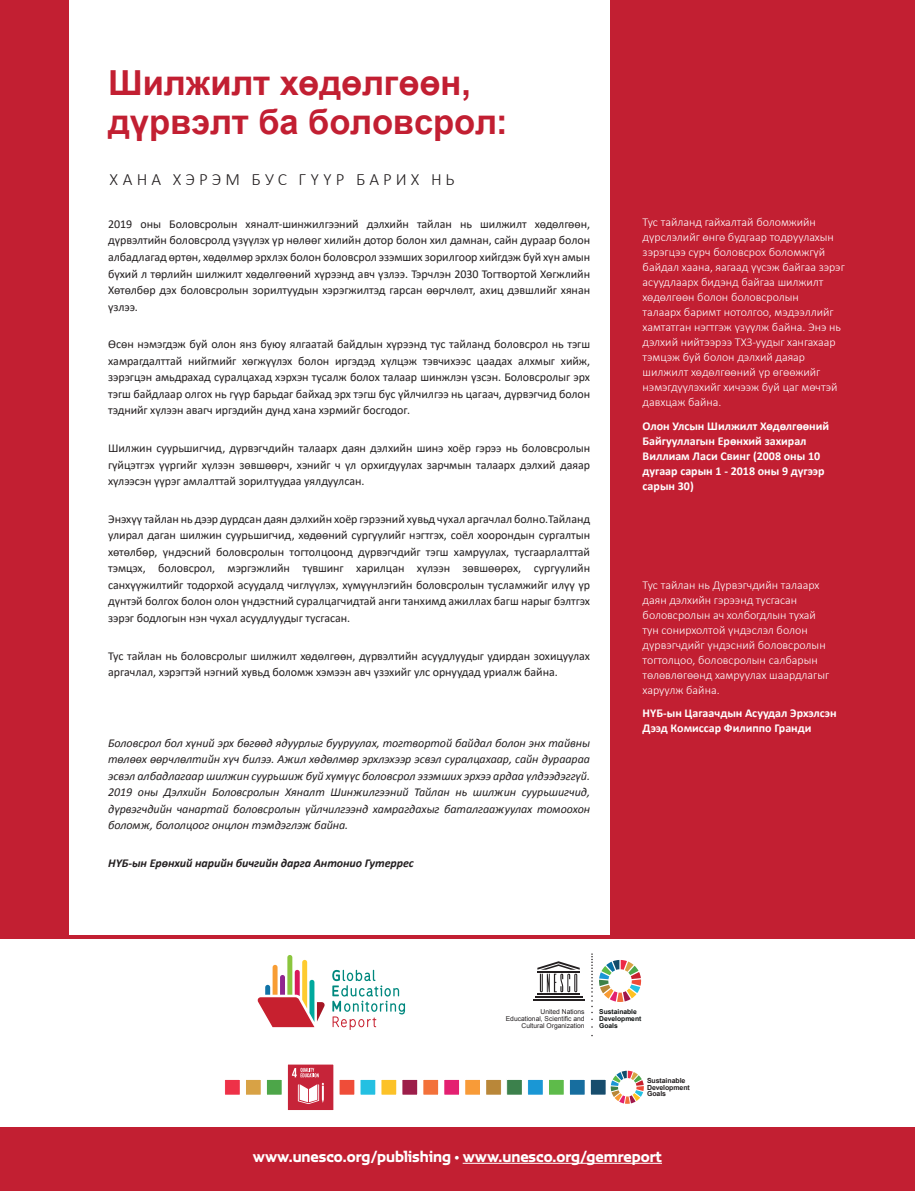
<style>
.page{position:relative;width:915px;height:1191px;background:#fff}
.page>*{position:absolute;margin:0;border:0;box-sizing:border-box;transform-origin:0 0}
.t1{font:700 34.5px/39px "Mogul Arial";letter-spacing:-.005em;color:#c21f32}
.t2{font:300 17.25px "Calibri";letter-spacing:.24em;color:#231f20}
.GMR_Body_Text{font:15px "Vita Std Bld";letter-spacing:-.005em;color:#fff}
.GMR_Body_Text-2{font:12px/16.5px "Calibri";letter-spacing:-.005em;color:#231f20;text-align:justify}
.t3{font:300 12px/15px "Calibri";color:#fff}
.GMR_Body_Text-3{font:italic 12px/16.5px "Calibri";letter-spacing:-.005em;color:#231f20;text-align:justify}
.t4{font:700 12px/15px "Calibri";color:#fff}
.GMR_Body_Text-4{font:italic 700 12px "Calibri";letter-spacing:-.005em;color:#231f20}
.t5{font:700 6.9px/6.6px "Arial";letter-spacing:-.01em;color:#231f20}
.t6{font:6.75px/7.4px "Arial";color:#231f20;text-align:right}
.t7{font:700 6.75px/7.4px "Arial";color:#0f1313}
</style>
<div class="page">
<div style="left:0;top:0;width:914px;height:939px;background:#c21f32"></div>
<div style="left:69px;top:0;width:540px;height:939px;background:#fff"></div>
<hr style="left:0;top:935px;width:914px;height:4px;background:#c21f32">
<div style="left:0;top:1127px;width:914px;height:64px;background:#c21f32"></div>
<hr style="left:462px;top:1162px;width:199px;height:1px;background:#fff">
<svg style="left:257px;top:955px;width:67px;height:72px"></svg>
<svg style="left:332px;top:969px;width:73px;height:61px"></svg>
<hr style="left:537px;top:993px;width:42px;height:2px;background:#231f20">
<hr style="left:535px;top:996px;width:47px;height:2px;background:#231f20">
<hr style="left:532px;top:999px;width:52px;height:2px;background:#231f20">
<svg style="left:537px;top:961px;width:42px;height:31px"></svg>
<svg style="left:591px;top:953px;width:51px;height:67px"></svg>
<svg style="left:610px;top:1070px;width:34px;height:34px"></svg>
<div style="left:224px;top:1079px;width:16px;height:16px;background:#ee3148"></div>
<div style="left:224px;top:1079px;width:17px;height:16px;border:1px solid #fff"></div>
<div style="left:245px;top:1079px;width:16px;height:16px;background:#d8a245"></div>
<div style="left:245px;top:1079px;width:16px;height:16px;border:1px solid #fff"></div>
<div style="left:266px;top:1079px;width:16px;height:16px;background:#4da649"></div>
<div style="left:266px;top:1079px;width:16px;height:16px;border:1px solid #fff"></div>
<div style="left:339px;top:1079px;width:16px;height:16px;background:#ef4d39"></div>
<div style="left:338px;top:1079px;width:17px;height:16px;border:1px solid #fff"></div>
<div style="left:360px;top:1079px;width:15px;height:16px;background:#24c0e2"></div>
<div style="left:359px;top:1079px;width:17px;height:16px;border:1px solid #fff"></div>
<div style="left:381px;top:1079px;width:15px;height:16px;background:#fcc228"></div>
<div style="left:380px;top:1079px;width:17px;height:16px;border:1px solid #fff"></div>
<div style="left:402px;top:1079px;width:15px;height:16px;background:#9d1e4a"></div>
<div style="left:401px;top:1079px;width:17px;height:16px;border:1px solid #fff"></div>
<div style="left:422px;top:1079px;width:16px;height:16px;background:#f3713a"></div>
<div style="left:422px;top:1079px;width:17px;height:16px;border:1px solid #fff"></div>
<div style="left:443px;top:1079px;width:16px;height:16px;background:#e42071"></div>
<div style="left:443px;top:1079px;width:17px;height:16px;border:1px solid #fff"></div>
<div style="left:464px;top:1079px;width:16px;height:16px;background:#f89b38"></div>
<div style="left:464px;top:1079px;width:16px;height:16px;border:1px solid #fff"></div>
<div style="left:485px;top:1079px;width:16px;height:16px;background:#b98739"></div>
<div style="left:485px;top:1079px;width:16px;height:16px;border:1px solid #fff"></div>
<div style="left:506px;top:1079px;width:16px;height:16px;background:#3c814c"></div>
<div style="left:506px;top:1079px;width:16px;height:16px;border:1px solid #fff"></div>
<div style="left:527px;top:1079px;width:16px;height:16px;background:#1a97d5"></div>
<div style="left:527px;top:1079px;width:16px;height:16px;border:1px solid #fff"></div>
<div style="left:548px;top:1079px;width:16px;height:16px;background:#5ebb4a"></div>
<div style="left:548px;top:1079px;width:16px;height:16px;border:1px solid #fff"></div>
<div style="left:569px;top:1079px;width:16px;height:16px;background:#176e9f"></div>
<div style="left:569px;top:1079px;width:16px;height:16px;border:1px solid #fff"></div>
<div style="left:590px;top:1079px;width:16px;height:16px;background:#174d6d"></div>
<div style="left:589px;top:1079px;width:17px;height:16px;border:1px solid #fff"></div>
<svg style="left:287px;top:1064px;width:47px;height:46px;background:#d35868"></svg>
<p class="t1" style="left:108px;top:65px;width:401px">Шилжилт хөдөлгөөн, дүрвэлт ба боловсрол:</p>
<p class="t2" style="left:109px;top:168px;width:346px">ХАНА ХЭРЭМ БУС ГҮҮР БАРИХ НЬ</p>
<p class="GMR_Body_Text-2" style="left:108px;top:216px;width:483px">2019 оны Боловсролын хяналт-шинжилгээний дэлхийн тайлан нь шилжилт хөдөлгөөн, дүрвэлтийн боловсролд үзүүлэх үр нөлөөг хилийн дотор болон хил дамнан, сайн дураар болон албадлагад өртөн, хөдөлмөр эрхлэх болон боловсрол эзэмших зорилгоор хийгдэж буй хүн амын бүхий л төрлийн шилжилт хөдөлгөөний хүрээнд авч үзлээ. Тэрчлэн 2030 Тогтвортой Хөгжлийн Хөтөлбөр дэх боловсролын зорилтуудын хэрэгжилтэд гарсан өөрчлөлт, ахиц дэвшлийг хянан үзлээ.</p>
<p class="GMR_Body_Text-2" style="left:108px;top:336px;width:483px">Өсөн нэмэгдэж буй олон янз буюу ялгаатай байдлын хүрээнд тус тайланд боловсрол нь тэгш хамрагдалттай нийгмийг хөгжүүлэх болон иргэдэд хүлцэж тэвчихээс цаадах алхмыг хийж, зэрэгцэн амьдрахад суралцахад хэрхэн тусалж болох талаар шинжлэн үзсэн. Боловсролыг эрх тэгш байдлаар олгох нь гүүр барьдаг байхад эрх тэгш бус үйлчилгээ нь цагаач, дүрвэгчид болон тэднийг хүлээн авагч иргэдийн дунд хана хэрмийг босгодог.</p>
<p class="GMR_Body_Text-2" style="left:108px;top:440px;width:483px">Шилжин суурьшигчид, дүрвэгчдийн талаарх даян дэлхийн шинэ хоёр гэрээ нь боловсролын гүйцэтгэх үүргийг хүлээн зөвшөөрч, хэнийг ч үл орхигдуулах зарчмын талаарх дэлхий даяар хүлээсэн үүрэг амлалттай зорилтуудаа уялдуулсан.</p>
<p class="GMR_Body_Text-2" style="left:108px;top:511px;width:483px;text-align:left">Энэхүү тайлан нь дээр дурдсан даян дэлхийн хоёр гэрээний хувьд чухал аргачлал болно.Тайланд улирал даган шилжин суурьшигчид, хөдөөний сургуулийг нэгтгэх, соёл хоорондын сургалтын хөтөлбөр, үндэсний боловсролын тогтолцоонд дүрвэгчдийг тэгш хамруулах, тусгаарлалттай тэмцэх, боловсрол, мэргэжлийн түвшинг харилцан хүлээн зөвшөөрөх, сургуулийн санхүүжилтийг тодорхой асуудалд чиглүүлэх, хүмүүнлэгийн боловсролын тусламжийг илүү үр дүнтэй болгох болон олон үндэстний суралцагчидтай анги танхимд ажиллах багш нарыг бэлтгэх зэрэг бодлогын нэн чухал асуудлуудыг тусгасан.</p>
<p class="GMR_Body_Text-2" style="left:108px;top:648px;width:483px">Тус тайлан нь боловсролыг шилжилт хөдөлгөөн, дүрвэлтийн асуудлуудыг удирдан зохицуулах аргачлал, хэрэгтэй нэгний хувьд боломж хэмээн авч үзэхийг улс орнуудад уриалж байна.</p>
<p class="GMR_Body_Text-3" style="left:108px;top:734px;width:483px">Боловсрол бол хүний эрх бөгөөд ядуурлыг бууруулах, тогтвортой байдал болон энх тайвны төлөөх өөрчлөлтийн хүч билээ. Ажил хөдөлмөр эрхлэхээр эсвэл суралцахаар, сайн дураараа эсвэл албадлагаар шилжин суурьшиж буй хүмүүс боловсрол эзэмших эрхээ ардаа үлдээдэггүй.<br>2019 оны Дэлхийн Боловсролын Хяналт Шинжилгээний Тайлан нь шилжин суурьшигчид, дүрвэгчдийн чанартай боловсролын үйлчилгээнд хамрагдахыг баталгаажуулах томоохон боломж, бололцоог онцлон тэмдэглэж байна.</p>
<p class="GMR_Body_Text-4" style="left:108px;top:855px;width:307px">НҮБ-ын Ерөнхий нарийн бичгийн дарга Антонио Гутеррес</p>
<p class="t3" style="left:642px;top:215px;width:203px">Тус тайланд гайхалтай боломжийн дүрслэлийг өнгө будгаар тодруулахын зэрэгцээ сурч боловсрох боломжгүй байдал хаана, яагаад үүсэж байгаа зэрэг асуудлаарх бидэнд байгаа шилжилт хөдөлгөөн болон боловсролын<br>талаарх баримт нотолгоо, мэдээллийг хамтатган нэгтгэж үзүүлж байна. Энэ нь дэлхий нийтээрээ ТХЗ-уудыг хангахаар тэмцэж буй болон дэлхий даяар шилжилт хөдөлгөөний үр өгөөжийг нэмэгдүүлэхийг хичээж буй цаг мөчтэй давхцаж байна.</p>
<p class="t4" style="left:642px;top:418px;width:187px">Олон Улсын Шилжилт Хөдөлгөөний<br>Байгууллагын Ерөнхий захирал<br>Виллиам Ласи Свинг (2008 оны 10 дугаар сарын 1 - 2018 оны 9 дүгээр сарын 30)</p>
<p class="t3" style="left:642px;top:577px;width:188px">Тус тайлан нь Дүрвэгчдийн талаарх даян дэлхийн гэрээнд тусгасан боловсролын ач холбогдлын тухай тун сонирхолтой үндэслэл болон дүрвэгчдийг үндэсний боловсролын тогтолцоо, боловсролын салбарын төлөвлөгөөнд хамруулах шаардлагыг харуулж байна.</p>
<p class="t4" style="left:642px;top:705px;width:195px">НҮБ-ын Цагаачдын Асуудал Эрхэлсэн<br>Дээд Комиссар Филиппо Гранди</p>
<p class="t6" style="left:505px;top:1007px;width:80px">United Nations<br>Educational, Scientific and<br>Cultural Organization</p>
<p class="t7" style="left:599px;top:1007px;width:44px">Sustainable<br>Development<br>Goals</p>
<p class="t5" style="left:646px;top:1077px;width:44px">Sustainable<br>Development<br>Goals</p>
<p class="GMR_Body_Text" style="left:253px;top:1146px;width:410px">www.unesco.org/publishing • www.unesco.org/gemreport</p>
</div>
